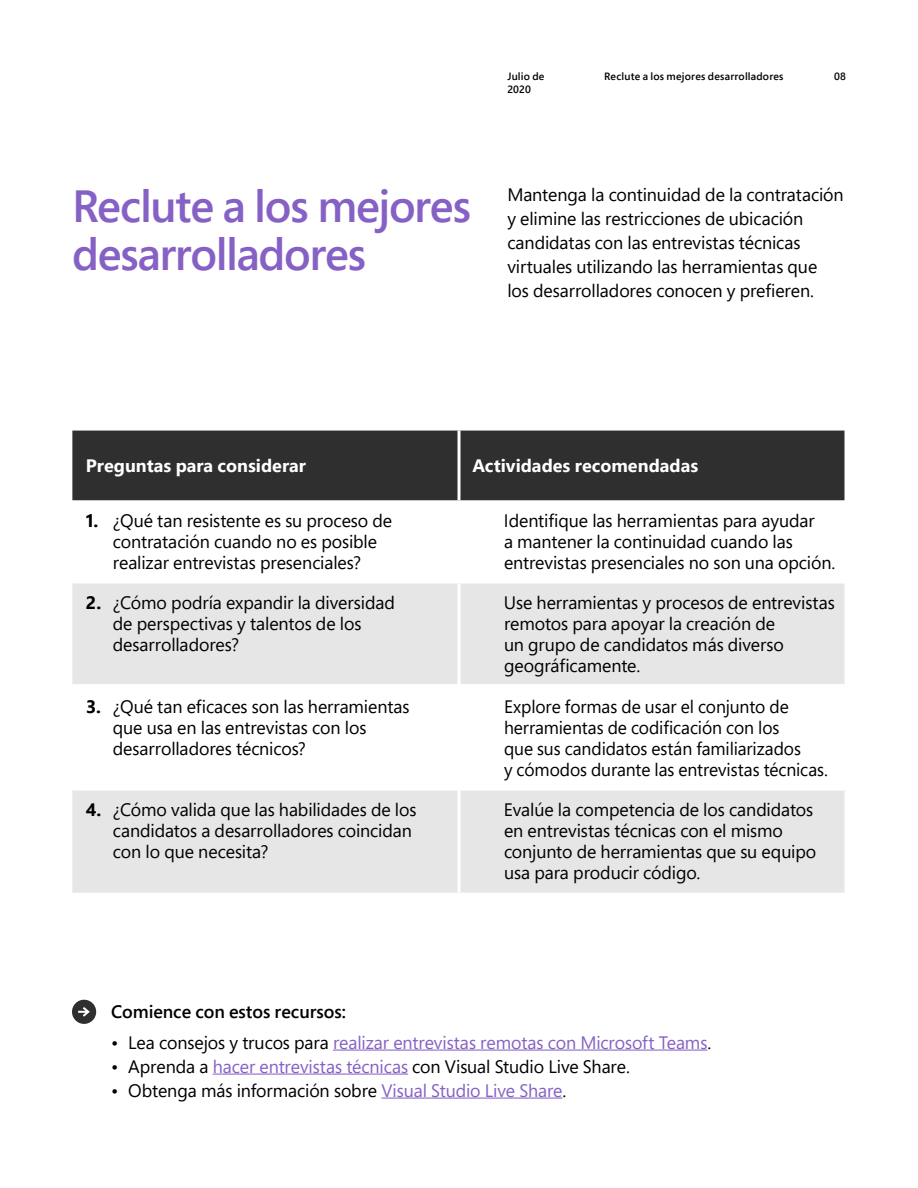
<style>
.page{position:relative;width:918px;height:1188px;background:#fff}
.page>*{position:absolute;margin:0;border:0;box-sizing:border-box;transform-origin:0 0}
.H3{font:600 45px/48px "Segoe Pro";letter-spacing:-.03em;color:#8661c5}
.Table_Copy_RIGHT{font:18px/21px "Segoe Pro";letter-spacing:-.005em;color:#000}
.Table_Copy_LEFT{font:18px/21px "Segoe Pro";letter-spacing:-.005em;color:#000}
.Body_copy{font:18px/24px "Segoe Pro";letter-spacing:-.005em;color:#000}
.t1{font:18px "Segoe Pro";letter-spacing:-.005em;color:#8661c5}
.Table_Header{font:700 18px "Segoe Pro";color:#fff}
.Body_copy-2{font:600 18px "Segoe Pro";color:#000}
.t2{font:600 10.5px/13.5px "Segoe Pro";letter-spacing:.015em;color:#000}
.s1{font-weight:700}
.s2{color:#000}
.s3{color:#8661c5}
</style>
<div class="page">
<div style="left:72px;top:431px;width:772px;height:69px;background:#2f2f2f"></div>
<svg style="left:72px;top:584px;width:772px;height:309px;fill:#e6e6e6"></svg>
<hr style="left:72px;top:684px;width:387px;height:3px;background:#fff">
<hr style="left:459px;top:684px;width:387px;height:3px;background:#fff">
<hr style="left:458px;top:687px;width:2px;height:101px;background:#fff">
<hr style="left:72px;top:788px;width:387px;height:3px;background:#fff">
<hr style="left:459px;top:788px;width:385px;height:3px;background:#fff">
<hr style="left:458px;top:791px;width:2px;height:101px;background:#fff">
<hr style="left:458px;top:431px;width:2px;height:69px;background:#fff">
<hr style="left:458px;top:584px;width:2px;height:100px;background:#fff">
<hr style="left:333px;top:1050px;width:375px;height:1px;background:#8661c5">
<hr style="left:213px;top:1074px;width:195px;height:1px;background:#8661c5">
<hr style="left:381px;top:1098px;width:181px;height:1px;background:#8661c5">
<div style="left:72px;top:1000px;width:24px;height:24px;background:#2f2f2f;border-radius:50%"></div>
<svg style="left:78px;top:1007px;width:12px;height:10px"></svg>
<p class="t2" style="left:507px;top:69px;width:39px">Julio de<br>2020</p>
<p class="t2" style="left:834px;top:69px;width:13px">08</p>
<p class="t2" style="left:604px;top:69px;width:181px">Reclute a los mejores desarrolladores</p>
<h1 class="H3" style="left:72px;top:181px;width:401px">Reclute a los mejores desarrolladores</h1>
<p class="Body_copy" style="left:507px;top:183px;width:338px">Mantenga la continuidad de la contratación y elimine las restricciones de ubicación candidatas con las entrevistas técnicas virtuales utilizando las herramientas que<br>los desarrolladores conocen y prefieren.</p>
<p class="Table_Header" style="left:86px;top:453px;width:222px">Preguntas para considerar</p>
<p class="Table_Header" style="left:472px;top:453px;width:227px">Actividades recomendadas</p>
<p class="Table_Copy_LEFT" style="left:113px;top:509px;width:281px;text-indent:-27px"><span class="s1">1.</span> ¿Qué tan resistente es su proceso de contratación cuando no es posible realizar entrevistas presenciales?</p>
<p class="Table_Copy_RIGHT" style="left:504px;top:509px;width:333px">Identifique las herramientas para ayudar<br>a mantener la continuidad cuando las entrevistas presenciales no son una opción.</p>
<p class="Table_Copy_LEFT" style="left:113px;top:592px;width:284px;text-indent:-27px"><span class="s1">2.</span> ¿Cómo podría expandir la diversidad de perspectivas y talentos de los desarrolladores?</p>
<p class="Table_Copy_RIGHT" style="left:504px;top:592px;width:332px">Use herramientas y procesos de entrevistas remotos para apoyar la creación de<br>un grupo de candidatos más diverso geográficamente.</p>
<p class="Table_Copy_LEFT" style="left:113px;top:695px;width:298px;text-indent:-27px"><span class="s1">3.</span> ¿Qué tan eficaces son las herramientas que usa en las entrevistas con los desarrolladores técnicos?</p>
<p class="Table_Copy_RIGHT" style="left:504px;top:695px;width:325px">Explore formas de usar el conjunto de herramientas de codificación con los<br>que sus candidatos están familiarizados<br>y cómodos durante las entrevistas técnicas.</p>
<p class="Table_Copy_LEFT" style="left:113px;top:799px;width:305px;text-indent:-27px"><span class="s1">4.</span> ¿Cómo valida que las habilidades de los candidatos a desarrolladores coincidan con lo que necesita?</p>
<p class="Table_Copy_RIGHT" style="left:504px;top:799px;width:314px">Evalúe la competencia de los candidatos en entrevistas técnicas con el mismo conjunto de herramientas que su equipo usa para producir código.</p>
<p class="Body_copy-2" style="left:111px;top:999px;width:236px">Comience con estos recursos:</p>
<p class="t1" style="left:111px;top:1030px;width:602px"><span class="s2">• Lea consejos y trucos para</span> realizar entrevistas remotas con Microsoft Teams<span class="s2">.</span></p>
<p class="Body_copy" style="left:111px;top:1054px;width:520px">• Aprenda a <span class="s3">hacer entrevistas técnicas</span> con Visual Studio Live Share.</p>
<p class="Body_copy" style="left:111px;top:1078px;width:457px">• Obtenga más información sobre <span class="s3">Visual Studio Live Share</span>.</p>
</div>
